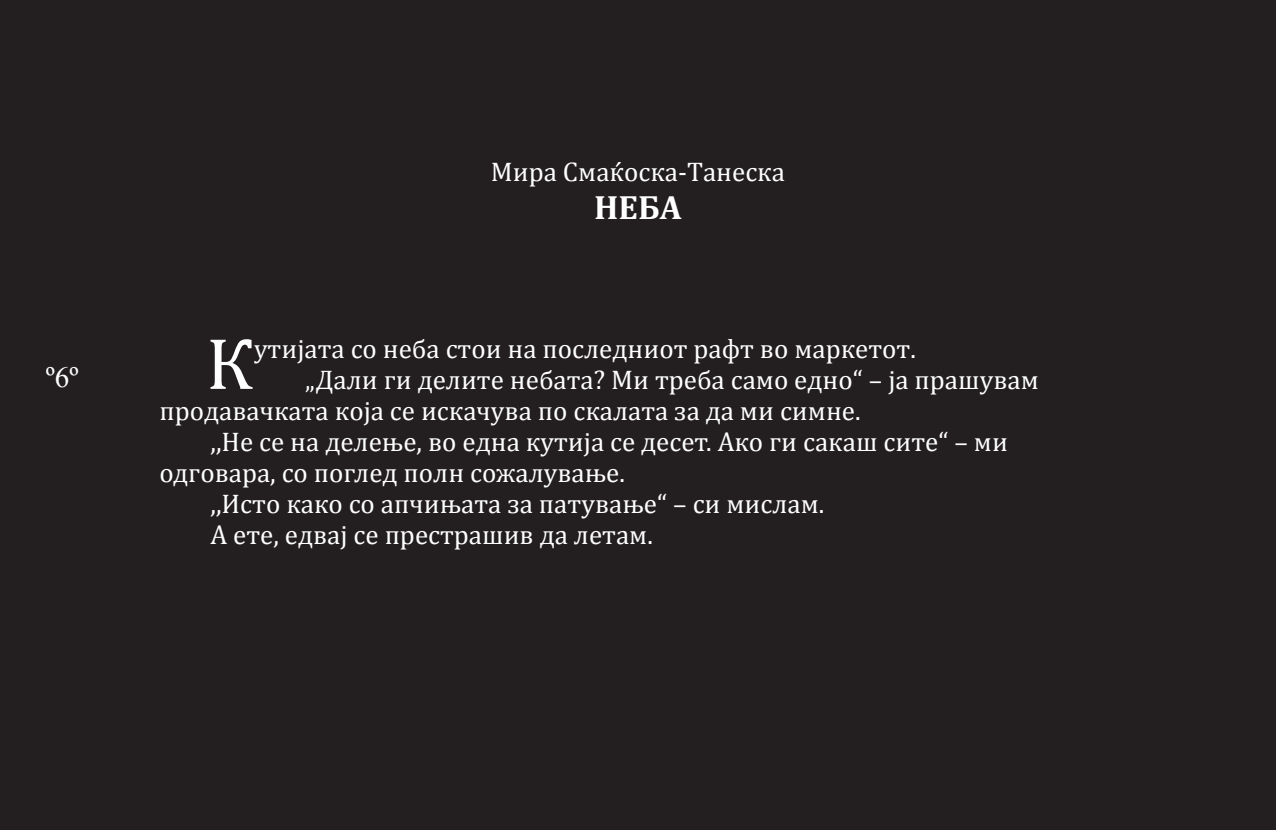
<style>
.page{position:relative;width:1276px;height:830px;background:#fff}
.page>*{position:absolute;margin:0;border:0;box-sizing:border-box;transform-origin:0 0}
.t1{font:73.58px "Cambria";color:#fff}
.t2{font:700 33.75px "Cambria";color:#fff}
.t3{font:29.25px "Times New Roman";color:#fff}
.t4{font:27px "Cambria";color:#fff}
</style>
<div class="page">
<div style="left:0;top:0;width:1276px;height:829px;background:#231f20"></div>
<p class="t3" style="left:46px;top:356px;width:34px">º6º</p>
<p class="t4" style="left:491px;top:155px;width:296px">Мира Смаќоска-Танеска</p>
<p class="t2" style="left:594px;top:184px;width:89px">НЕБА</p>
<h1 class="t1" style="left:206px;top:320px;width:49px">К</h1>
<p class="t4" style="left:254px;top:332px;width:663px">утијата со неба стои на последниот рафт во маркетот.</p>
<p class="t4" style="left:305px;top:363px;width:735px">„Дали ги делите небата? Ми треба само едно“ – ја прашувам</p>
<p class="t4" style="left:159px;top:394px;width:702px">продавачката која се искачува по скалата за да ми симне.</p>
<p class="t4" style="left:210px;top:425px;width:799px">,,Не се на делење, во една кутија се десет. Ако ги сакаш сите“ – ми</p>
<p class="t4" style="left:159px;top:457px;width:467px">одговара, со поглед полн сожалување.</p>
<p class="t4" style="left:210px;top:488px;width:615px">,,Исто како со апчињата за патување“ – си мислам.</p>
<p class="t4" style="left:210px;top:519px;width:444px">А ете, едвај се престрашив да летам.</p>
</div>
